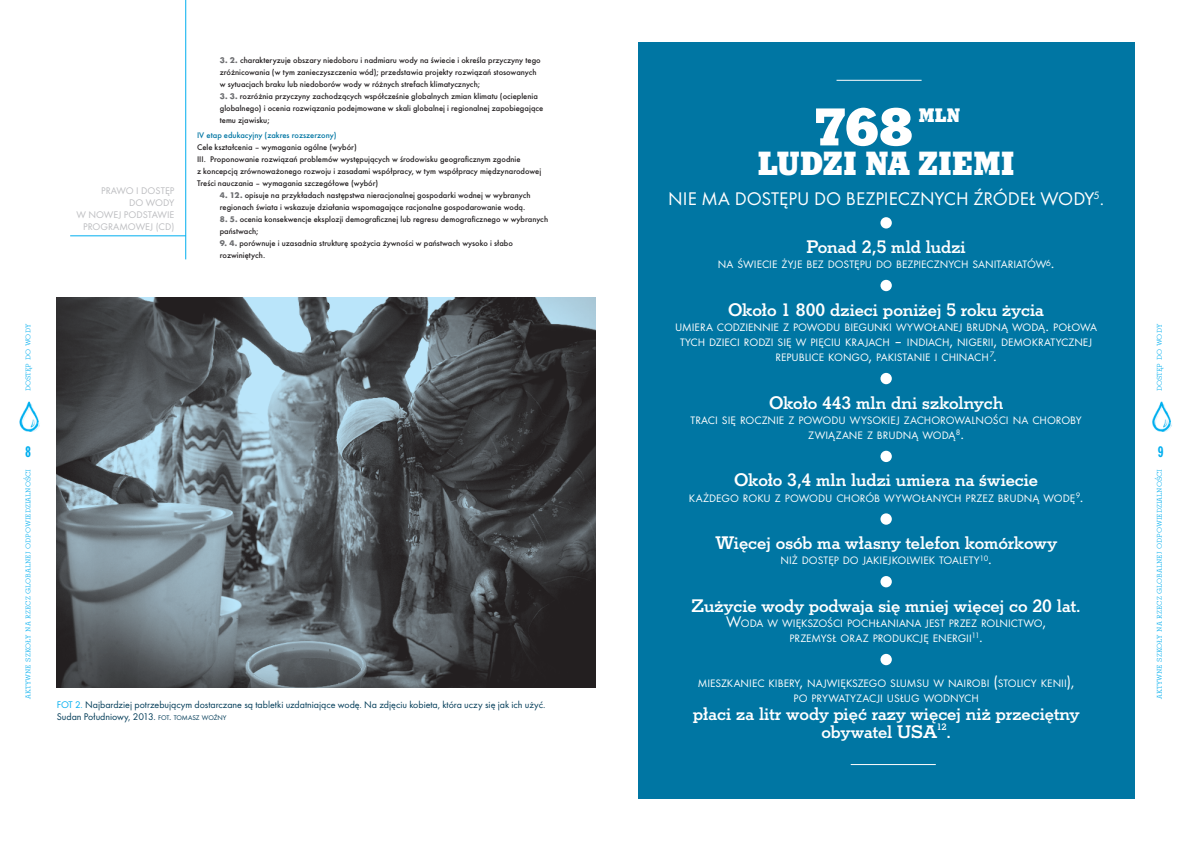
<style>
.page{position:relative;width:1191px;height:842px;background:#fff}
.page>*{position:absolute;margin:0;border:0;box-sizing:border-box;transform-origin:0 0}
.t1{font:900 56px "Stymie TOT";color:#fff}
.t2{font:900 35px "Stymie TOT";letter-spacing:.01em;color:#fff}
.t3{font:900 20.4px "Stymie TOT";color:#fff}
.t4{font:500 19px/18px "Stymie TOT";color:#fff}
.t5{font:19px "Futura TOT Boo";color:#fff}
.t6{font:16px "Stymie TOT Med Con";color:#00aeef}
.t7{font:11.2px/15.2px "Futura TOT Boo";color:#fff;text-align:center}
.t8{font:11.1px "Futura TOT Boo";color:#fff}
.t9{font:10px/12px "Futura TOT Boo";letter-spacing:-.005em;color:#003b57}
.t10{font:10px "Futura TOT Boo";color:#bcbdc0}
.t11{font:500 9.9px "Stymie TOT";color:#fff}
.t12{font:300 9px "Stymie DCDOT";color:#00aeef}
.t13{font:500 8.5px/12px "Futura TOT";color:#231f20}
.t14{font:500 8.5px "Futura TOT";color:#0076a3}
.s1{font-weight:700;color:#6c6d70}
.s2{font-size:19px}
.s3{font-size:16px}
.s4{color:#00aeef}
.s5{font-size:7px}
.s6{font-style:inherit}
</style>
<div class="page">
<img style="left:1152px;top:401px;width:20px;height:31px">
<img style="left:19px;top:401px;width:21px;height:31px">
<hr style="left:185px;top:0;width:1px;height:259px;background:#00aeef">
<hr style="left:70px;top:236px;width:116px;height:1px;background:#00aeef">
<div style="left:638px;top:43px;width:496px;height:756px;background:#0076a3"></div>
<div style="left:880px;top:217px;width:11px;height:12px;background:#fff;border-radius:50%"></div>
<div style="left:880px;top:280px;width:11px;height:11px;background:#fff;border-radius:50%"></div>
<div style="left:880px;top:373px;width:11px;height:11px;background:#fff;border-radius:50%"></div>
<div style="left:880px;top:451px;width:11px;height:11px;background:#fff;border-radius:50%"></div>
<div style="left:880px;top:513px;width:11px;height:12px;background:#fff;border-radius:50%"></div>
<div style="left:880px;top:576px;width:11px;height:11px;background:#fff;border-radius:50%"></div>
<div style="left:880px;top:654px;width:11px;height:11px;background:#fff;border-radius:50%"></div>
<hr style="left:836px;top:80px;width:85px;height:1px;background:#fff">
<hr style="left:850px;top:764px;width:85px;height:1px;background:#fff">
<img style="left:57px;top:298px;width:538px;height:390px">
<p class="t13" style="left:220px;top:55px;width:322px"><span class="s1">3. 2.</span> charakteryzuje obszary niedoboru i nadmiaru wody na świecie i określa przyczyny tego zróżnicowania (w tym zanieczyszczenia wód); przedstawia projekty rozwiązań stosowanych w sytuacjach braku lub niedoborów wody w różnych strefach klimatycznych;</p>
<p class="t13" style="left:220px;top:91px;width:325px"><span class="s1">3. 3.</span> rozróżnia przyczyny zachodzących współcześnie globalnych zmian klimatu (ocieplenia globalnego) i ocenia rozwiązania podejmowane w skali globalnej i regionalnej zapobiegające temu zjawisku;</p>
<p class="t14" style="left:197px;top:130px;width:141px">IV etap edukacyjny (zakres rozszerzony)</p>
<p class="t13" style="left:197px;top:141px;width:346px">Cele kształcenia – wymagania ogólne (wybór)<br>III . Proponowanie rozwiązań problemów występujących w środowisku geograficznym zgodnie<br>z koncepcją zrównoważonego rozwoju i zasadami współpracy, w tym współpracy międzynarodowej Treści nauczania – wymagania szczegółowe (wybór)</p>
<p class="t13" style="left:220px;top:189px;width:312px"><span class="s1">4. 12.</span> opisuje na przykładach następstwa nieracjonalnej gospodarki wodnej w wybranych regionach świata i wskazuje działania wspomagające racjonalne gospodarowanie wodą.</p>
<p class="t13" style="left:220px;top:213px;width:330px"><span class="s1">8. 5.</span> ocenia konsekwencje eksplozji demograficznej lub regresu demograficznego w wybranych państwach;</p>
<p class="t13" style="left:220px;top:237px;width:295px"><span class="s1">9. 4.</span> porównuje i uzasadnia strukturę spożycia żywności w państwach wysoko i słabo rozwiniętych.</p>
<h1 class="t1" style="left:812px;top:95px;width:103px">768</h1>
<h3 class="t3" style="left:918px;top:103px;width:43px">MLN</h3>
<h2 class="t2" style="left:758px;top:144px;width:258px">LUDZI NA ZIEMI</h2>
<p class="t10" style="left:101px;top:185px;width:13px">Prawo</p>
<p class="t10" style="left:136px;top:185px;width:12px">i dost</p>
<p class="t10" style="left:165px;top:185px;width:10px">ęp</p>
<p class="t10" style="left:129px;top:197px;width:25px">do wody</p>
<p class="t10" style="left:76px;top:209px;width:20px">w nowej</p>
<p class="t10" style="left:124px;top:209px;width:7px">podstawie</p>
<p class="t10" style="left:83px;top:221px;width:7px">progra</p>
<p class="t10" style="left:119px;top:221px;width:16px">mowej</p>
<p class="t10" style="left:156px;top:221px;width:20px">(cd)</p>
<h3 class="t5" style="left:668px;top:188px;width:10px">nie</h3>
<h3 class="t5" style="left:701px;top:188px;width:45px">ma dost</h3>
<h3 class="t5" style="left:779px;top:188px;width:78px">ępu do bezpiecznyc</h3>
<h3 class="t5" style="left:956px;top:188px;width:62px">h źródeł</h3>
<h3 class="t5" style="left:1040px;top:188px;width:15px">wody</h3>
<h3 class="t8" style="left:1093px;top:189px;width:12px">5<span class="s2">.</span></h3>
<h3 class="t4" style="left:806px;top:237px;width:161px">Ponad 2,5 mld ludzi</h3>
<h3 class="t7" style="left:718px;top:257px;width:338px">NA ŚWIECIE ŻYJE BEZ DOSTĘPU DO BEZPIECZNYCH SANITARIATÓW<sup>6</sup><span class="s3">.</span></h3>
<h3 class="t4" style="left:728px;top:300px;width:317px">Około 1 800 dzieci poniżej 5 roku życia</h3>
<h3 class="t7" style="left:675px;top:319px;width:423px">UMIERA CODZIENNIE Z POWODU BIEGUNKI WYWOŁANEJ BRUDNĄ WODĄ<span class="s3">.</span> POŁOWA<br>TYCH DZIECI RODZI SIĘ W PIĘCIU KRAJACH <span class="s3">–</span> INDIACH<span class="s3">,</span> NIGERII<span class="s3">,</span> DEMOKRATYCZNEJ<br>REPUBLICE KONGO<span class="s3">,</span> PAKISTANIE I CHINACH<sup>7</sup><span class="s3">.</span></h3>
<h3 class="t4" style="left:769px;top:393px;width:236px">Około 443 mln dni szkolnych</h3>
<h3 class="t7" style="left:690px;top:412px;width:392px">TRACI SIĘ ROCZNIE Z POWODU WYSOKIEJ ZACHOROWALNOŚCI NA CHOROBY<br>ZWIĄZANE Z BRUDNĄ WODĄ<sup>8</sup><span class="s3">.</span></h3>
<h3 class="t4" style="left:734px;top:471px;width:305px">Około 3,4 mln ludzi umiera na świecie</h3>
<h3 class="t7" style="left:689px;top:490px;width:396px">KAŻDEGO ROKU Z POWODU CHORÓB WYWOŁANYCH PRZEZ BRUDNĄ WODĘ<sup>9</sup><span class="s3">.</span></h3>
<h3 class="t4" style="left:715px;top:534px;width:343px">Więcej osób ma własny telefon komórkowy</h3>
<h3 class="t7" style="left:780px;top:553px;width:213px">NIŻ DOSTĘP DO JAKIEJKOLWIEK TOALETY<sup>10</sup><span class="s3">.</span></h3>
<h3 class="t4" style="left:691px;top:596px;width:391px">Zużycie wody podwaja się mniej więcej co 20 lat.</h3>
<h3 class="t7" style="left:726px;top:615px;width:321px"><span class="s3">W</span>ODA W WIĘKSZOŚCI POCHŁANIANA JEST PRZEZ ROLNICTWO<span class="s3">,<br></span>PRZEMYSŁ ORAZ PRODUKCJĘ ENERGII<sup>11</sup><span class="s3">.</span></h3>
<h3 class="t7" style="left:698px;top:675px;width:378px">MIESZKANIEC KIBERY<span class="s3">,</span> NAJWIĘKSZEGO SLUMSU W NAIROBI <span class="s3">(</span>STOLICY KENII<span class="s3">),<br></span>PO PRYWATYZACJI USŁUG WODNYCH</h3>
<h3 class="t4" style="left:821px;top:705px;width:260px;text-indent:-129px">płaci za litr wody pięć razy więcej niż przeciętny obywatel USA</h3>
<p class="t12" style="left:22px;top:391px;width:69px;rotate:-90deg">dostęp do wody</p>
<p class="t12" style="left:1153px;top:391px;width:69px;rotate:-90deg">dostęp do wody</p>
<h3 class="t6" style="left:25px;top:443px;width:7px">8</h3>
<h3 class="t6" style="left:1157px;top:443px;width:7px">9</h3>
<p class="t12" style="left:22px;top:699px;width:232px;rotate:-90deg">aktywne szkoły na rzecz globalnej odpowiedzialności</p>
<p class="t12" style="left:1153px;top:699px;width:232px;rotate:-90deg">aktywne szkoły na rzecz globalnej odpowiedzialności</p>
<p class="t9" style="left:57px;top:698px;width:490px"><span class="s4">fot 2.</span> Najbardziej potrzebującym dostarczane są tabletki uzdatniające wodę. Na zdjęciu kobieta, która uczy się jak ich użyć.<br>Sudan Południowy, 2013. <span class="s5">FOT</span><span class="s6">.</span> <span class="s5">TOMASZ WOŹNY</span></p>
<p class="t11" style="left:936px;top:721px;width:16px">12<span class="s2">.</span></p>
</div>
